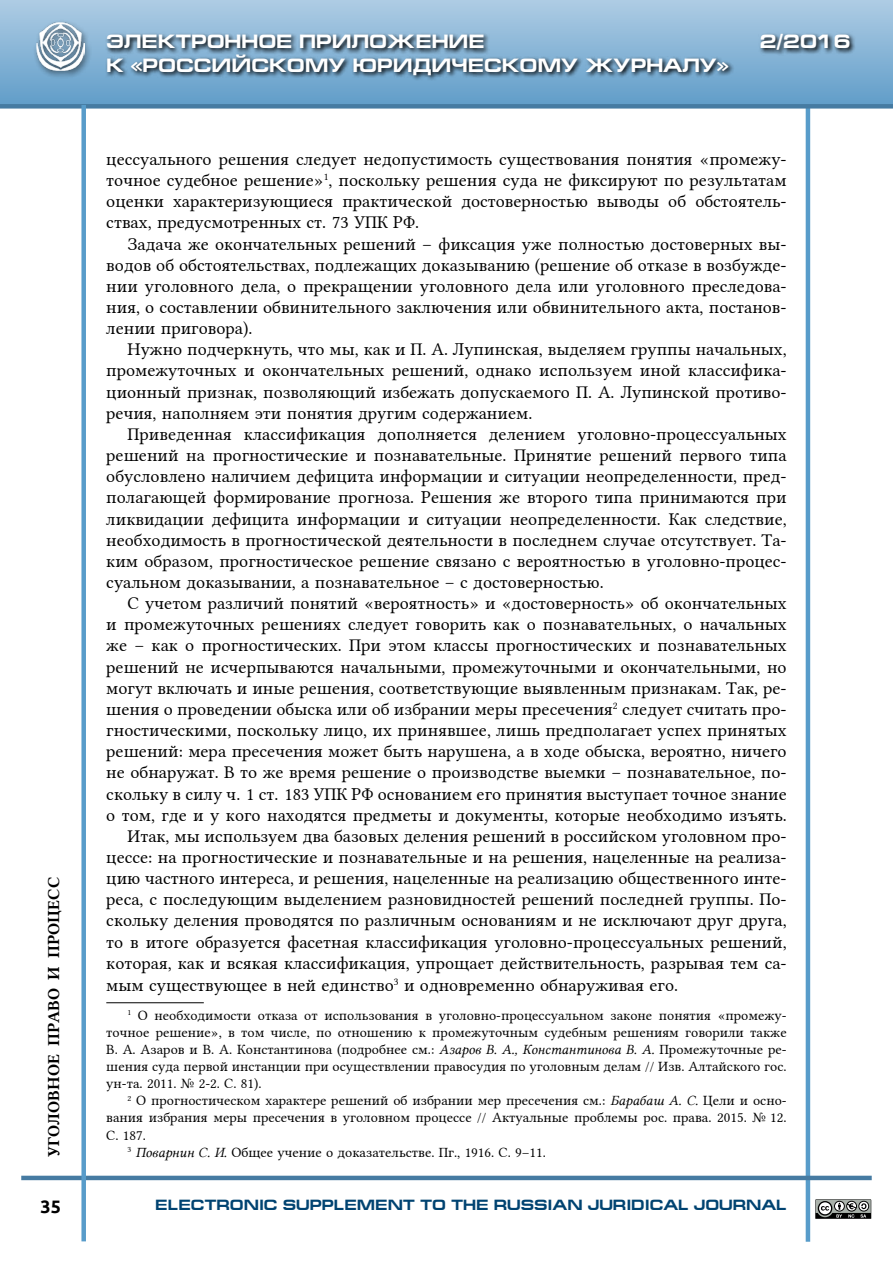
<style>
.page{position:relative;width:893px;height:1263px;background:#fff}
.page>*{position:absolute;margin:0;border:0;box-sizing:border-box;transform-origin:0 0}
.t1{font:700 19.5px "Europe Ext";color:#fff}
.t2{font:18px/21.1px "Lin Libertine";color:#000;text-align:justify}
.t3{font:700 18px "Ubuntu";color:#000}
.t4{font:16.5px "Lin Libertine B";color:#000}
.t5{font:700 15px "Europe Ext";color:#004371}
.t6{font:14.25px/17.1px "Lin Libertine";color:#000;text-align:justify}
.s1{font-family:"Lin Libertine I"}
</style>
<div class="page">
<hr style="left:806px;top:91px;width:4px;height:1151px;background:#589cca">
<hr style="left:21px;top:1176px;width:851px;height:4px;background:#467ba2">
<div style="left:0;top:0;width:893px;height:106px;background:linear-gradient(to bottom,#aecce4,#619dc9)"></div>
<div style="left:0;top:104px;width:893px;height:5px;background:#467ba2"></div>
<div style="left:81px;top:105px;width:5px;height:1136px;background:#589cca"></div>
<div style="left:33px;top:19px;width:59px;height:60px;background:#000;opacity:.63"></div>
<img style="left:37px;top:23px;width:47px;height:47px">
<svg style="left:105px;top:31px;width:751px;height:50px"></svg>
<svg style="left:815px;top:1199px;width:57px;height:20px"></svg>
<hr style="left:106px;top:1002px;width:98px;height:1px;background:#000">
<p class="t4" style="left:43px;top:1157px;width:281px;rotate:-90deg">уголовное право и процесс</p>
<p class="t3" style="left:41px;top:1196px;width:22px">35</p>
<p class="t1" style="left:106px;top:31px;width:380px">ЭЛЕКТРОННОЕ ПРИЛОЖЕНИЕ</p>
<p class="t1" style="left:760px;top:31px;width:92px">2/2016</p>
<p class="t1" style="left:106px;top:54px;width:624px">К «РОССИЙСКОМУ ЮРИДИЧЕСКОМУ ЖУРНАЛУ»</p>
<p class="t2" style="left:106px;top:147px;width:682px">цессуального решения следует недопустимость существования понятия «промежу&shy;точное судебное решение»<sup>1</sup>, поскольку решения суда не фиксируют по результатам оценки характеризующиеся практической достоверностью выводы об обстоятель&shy;ствах, предусмотренных ст. 73 УПК РФ.</p>
<p class="t2" style="left:106px;top:231px;width:682px;text-indent:21px">Задача же окончательных решений – фиксация уже полностью достоверных вы&shy;водов об обстоятельствах, подлежащих доказыванию (решение об отказе в возбужде&shy;нии уголовного дела, о прекращении уголовного дела или уголовного преследова&shy;ния, о составлении обвинительного заключения или обвинительного акта, постанов&shy;лении приговора).</p>
<p class="t2" style="left:106px;top:337px;width:682px;text-indent:21px">Нужно подчеркнуть, что мы, как и П. А. Лупинская, выделяем группы начальных, промежуточных и окончательных решений, однако используем иной классифика&shy;ционный признак, позволяющий избежать допускаемого П. А. Лупинской противо&shy;речия, наполняем эти понятия другим содержанием.</p>
<p class="t2" style="left:106px;top:421px;width:682px;text-indent:21px">Приведенная классификация дополняется делением уголовно-процессуальных решений на прогностические и познавательные. Принятие решений первого типа обусловлено наличием дефицита информации и ситуации неопределенности, пред&shy;полагающей формирование прогноза. Решения же второго типа принимаются при ликвидации дефицита информации и ситуации неопределенности. Как следствие, необходимость в прогностической деятельности в последнем случае отсутствует. Та&shy;ким образом, прогностическое решение связано с вероятностью в уголовно-процес&shy;суальном доказывании, а познавательное – с достоверностью.</p>
<p class="t2" style="left:128px;top:591px;width:661px">С учетом различий понятий «вероятность» и «достоверность» об окончательных</p>
<p class="t2" style="left:106px;top:612px;width:682px">и промежуточных решениях следует говорить как о познавательных, о начальных</p>
<p class="t2" style="left:106px;top:633px;width:682px">же – как о прогностических. При этом классы прогностических и познавательных</p>
<p class="t2" style="left:106px;top:654px;width:682px">решений не исчерпываются начальными, промежуточными и окончательными, но</p>
<p class="t2" style="left:106px;top:675px;width:682px">могут включать и иные решения, соответствующие выявленным признакам. Так, ре-</p>
<p class="t2" style="left:106px;top:696px;width:682px">шения о проведении обыска или об избрании меры пресечения<sup>2</sup> следует считать про-</p>
<p class="t2" style="left:106px;top:718px;width:682px">гностическими, поскольку лицо, их принявшее, лишь предполагает успех принятых</p>
<p class="t2" style="left:106px;top:739px;width:682px">решений: мера пресечения может быть нарушена, а в ходе обыска, вероятно, ничего</p>
<p class="t2" style="left:106px;top:760px;width:682px">не обнаружат. В то же время решение о производстве выемки – познавательное, по-</p>
<p class="t2" style="left:106px;top:781px;width:682px">скольку в силу ч. 1 ст. 183 УПК РФ основанием его принятия выступает точное знание</p>
<p class="t2" style="left:106px;top:802px;width:682px">о том, где и у кого находятся предметы и документы, которые необходимо изъять.</p>
<p class="t2" style="left:128px;top:823px;width:661px">Итак, мы используем два базовых деления решений в российском уголовном про-</p>
<p class="t2" style="left:106px;top:844px;width:682px">цессе: на прогностические и познавательные и на решения, нацеленные на реализа-</p>
<p class="t2" style="left:106px;top:866px;width:682px">цию частного интереса, и решения, нацеленные на реализацию общественного инте-</p>
<p class="t2" style="left:106px;top:887px;width:682px">реса, с последующим выделением разновидностей решений последней группы. По-</p>
<p class="t2" style="left:106px;top:908px;width:682px">скольку деления проводятся по различным основаниям и не исключают друг друга,</p>
<p class="t2" style="left:106px;top:929px;width:682px">то в итоге образуется фасетная классификация уголовно-процессуальных решений,</p>
<p class="t2" style="left:106px;top:951px;width:682px">которая, как и всякая классификация, упрощает действительность, разрывая тем са-</p>
<p class="t2" style="left:106px;top:972px;width:573px">мым существующее в ней единство<sup>3</sup> и одновременно обнаруживая его.</p>
<p class="t6" style="left:106px;top:1005px;width:682px;text-indent:21px"><sup>1</sup> О необходимости отказа от использования в уголовно-процессуальном законе понятия «промежу&shy;точное решение», в том числе, по отношению к промежуточным судебным решениям говорили также В. А. Азаров и В. А. Константинова (подробнее см.: <span class="s1">Азаров В. А., Константинова В. А.</span> Промежуточные ре&shy;шения суда первой инстанции при осуществлении правосудия по уголовным делам // Изв. Алтайского гос. ун-та. 2011. № 2-2. С. 81).</p>
<p class="t6" style="left:128px;top:1090px;width:661px"><sup>2</sup> О прогностическом характере решений об избрании мер пресечения см.: <span class="s1">Барабаш А. С.</span> Цели и осно-</p>
<p class="t6" style="left:106px;top:1108px;width:682px">вания избрания меры пресечения в уголовном процессе // Актуальные проблемы рос. права. 2015. № 12.</p>
<p class="t6" style="left:106px;top:1125px;width:41px">С. 187.</p>
<p class="t6" style="left:128px;top:1142px;width:420px"><sup>3</sup> <span class="s1">Поварнин С. И.</span> Общее учение о доказательстве. Пг., 1916. С. 9–11.</p>
<p class="t5" style="left:155px;top:1196px;width:633px">ELECTRONIC SUPPLEMENT TO THE RUSSIAN JURIDICAL JOURNAL</p>
</div>
